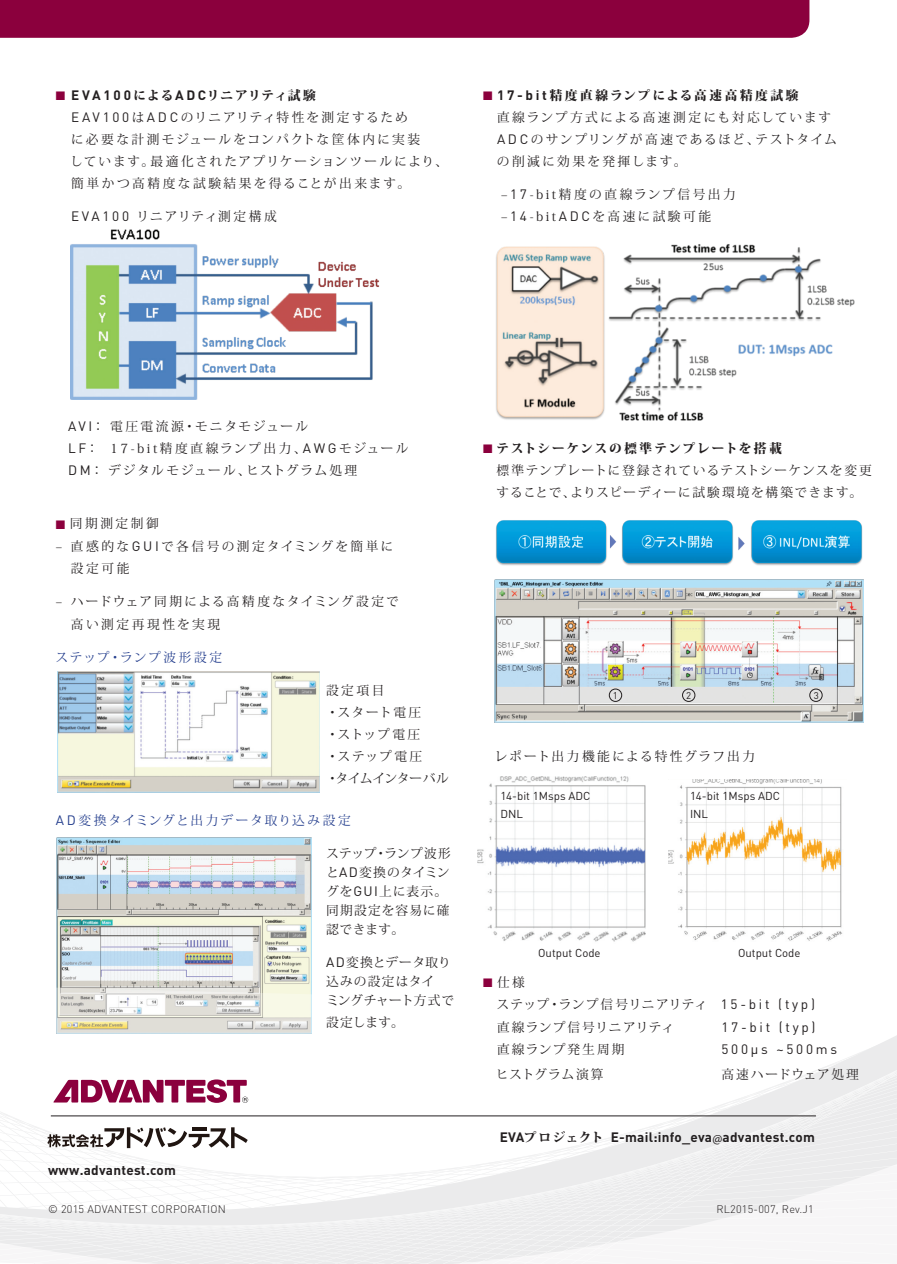
<style>
.page{position:relative;width:897px;height:1264px;background:#fff}
.page>*{position:absolute;margin:0;border:0;box-sizing:border-box;transform-origin:0 0}
.t1{font:700 13.5px "DIN";letter-spacing:.02em;color:#231f20}
.t2{font:13.5px "DIN";letter-spacing:.2em;color:#231f20}
.t3{font:12.75px/22px "Koz Min Pr 6 N";letter-spacing:.13em;color:#231f20}
.t4{font:12.75px/22px "Koz Min Pr 6 N";letter-spacing:.16em;color:#231f20}
.t5{font:12.75px/22px "Koz Min Pr 6 N";letter-spacing:.1em;color:#231f20}
.t6{font:12.75px/22px "Koz Min Pr 6 N";letter-spacing:.05em;color:#231f20}
.t7{font:12.75px/19px "Koz Min Pr 6 N";letter-spacing:.06em;color:#231f20}
.t8{font:12.75px/22px "Koz Min Pr 6 N";letter-spacing:.2em;color:#231f20}
.t9{font:12.75px/22px "Koz Min Pr 6 N";letter-spacing:.065em;color:#231f20}
.t10{font:12.75px/23.4px "Koz Min Pr 6 N";letter-spacing:.18em;color:#231f20}
.t11{font:12.75px "Koz Min Pr 6 N";letter-spacing:.13em;color:#253f8e}
.t12{font:12.75px/22px "Koz Min Pr 6 N";letter-spacing:.19em;color:#231f20}
.t13{font:12.75px/19px "Koz Min Pr 6 N";letter-spacing:.03em;color:#231f20}
.t14{font:12.75px "Koz Min Pr 6 N";letter-spacing:.08em;color:#231f20}
.t15{font:12.75px "Koz Min Pr 6 N";letter-spacing:.11em;color:#231f20}
.t16{font:11.4px/17.2px "DIN";color:#231f20}
.t17{font:300 10.95px "DIN";letter-spacing:.02em;color:#231f20}
.t18{font:9.75px "DIN";color:#231f20}
.s1{color:#8b003d}
.s2{font-family:"DIN";font-weight:700;font-size:13.5px}
.s3{font-weight:800}
.s4{font-family:"DIN";font-size:13.5px}
.s5{font-family:"Koz Min Pr 6 N";font-weight:800;font-size:12.75px}
.s6{font-family:"Myriad Pro";font-weight:400}
</style>
<div class="page">
<img style="left:496px;top:244px;width:359px;height:177px">
<img style="left:477px;top:776px;width:168px;height:166px">
<img style="left:57px;top:671px;width:262px;height:122px">
<img style="left:56px;top:837px;width:256px;height:148px">
<div style="left:0;top:0;width:809px;height:38px;background:#8b003d"></div>
<svg style="left:0;top:985px;width:897px;height:279px"></svg>
<img style="left:71px;top:229px;width:309px;height:171px">
<img style="left:496px;top:520px;width:367px;height:46px">
<img style="left:495px;top:580px;width:368px;height:142px">
<img style="left:668px;top:779px;width:174px;height:162px">
<div style="left:609px;top:689px;width:13px;height:13px;border:1px solid #231f20;border-radius:50%"></div>
<div style="left:682px;top:689px;width:13px;height:13px;border:1px solid #231f20;border-radius:50%"></div>
<div style="left:809px;top:689px;width:13px;height:13px;border:1px solid #231f20;border-radius:50%"></div>
<p class="t4" style="left:70px;top:85px;width:379px;text-indent:-14px"><span class="s1">■</span> <span class="s2">EVA100</span><span class="s3">による</span><span class="s2">ADC</span><span class="s3">リニアリティ試験<br></span><span class="s4">EAV100</span>は<span class="s4">ADC</span>のリニアリティ特性を測定するため<br>に必要な計測モジュールをコンパクトな筐体内に実装<br>しています。最適化されたアプリケーションツールにより、簡単かつ高精度な試験結果を得ることが出来ます。</p>
<p class="t14" style="left:71px;top:209px;width:207px"><span class="s4">EVA100</span> リニアリティ測定構成</p>
<p class="t3" style="left:497px;top:84px;width:341px;text-indent:-14px"><span class="s1">■</span> <span class="s2">17-bit</span><span class="s3">精度直線ランプによる高速高精度試験<br></span>直線ランプ方式による高速測定にも対応しています<br><span class="s4">ADC</span>のサンプリングが高速であるほど、テストタイムの削減に効果を発揮します。</p>
<p class="t8" style="left:501px;top:183px;width:236px">–<span class="s4">17</span>-bit精度の直線ランプ信号出力–<span class="s4">14</span>-bit<span class="s4">ADC</span>を高速に試験可能</p>
<p class="t3" style="left:68px;top:415px;width:342px"><span class="s4">AVI</span>：電圧電流源・モニタモジュール<br><span class="s4">LF</span>： 17-bit精度直線ランプ出力、<span class="s4">AWG</span>モジュール<br><span class="s4">DM</span>： デジタルモジュール、ヒストグラム処理</p>
<p class="t3" style="left:56px;top:513px;width:104px"><span class="s1">■</span> 同期測定制御</p>
<p class="t12" style="left:71px;top:535px;width:324px;text-indent:-15px">– 直感的な<span class="s4">GUI</span>で各信号の測定タイミングを簡単に設定可能</p>
<p class="t10" style="left:71px;top:589px;width:329px;text-indent:-15px">– ハードウェア同期による高精度なタイミング設定で高い測定再現性を実現</p>
<p class="t11" style="left:55px;top:650px;width:168px">ステップ・ランプ波形設定</p>
<p class="t9" style="left:326px;top:679px;width:124px">設定項目<br>・スタート電圧<br>・ストップ電圧<br>・ステップ電圧<br>・タイムインターバル</p>
<p class="t11" style="left:56px;top:813px;width:296px"><span class="s4">AD</span>変換タイミングと出力データ取り込み設定</p>
<p class="t7" style="left:326px;top:844px;width:126px">ステップ・ランプ波形と<span class="s4">AD</span>変換のタイミングを<span class="s4">GUI</span>上に表示。同期設定を容易に確認できます。</p>
<p class="t13" style="left:326px;top:952px;width:129px"><span class="s4">AD</span>変換とデータ取り込みの設定はタイ<br>ミングチャート方式で</p>
<p class="t3" style="left:326px;top:1011px;width:79px">設定します。</p>
<p class="t5" style="left:496px;top:438px;width:377px;text-indent:-13px"><span class="s1">■</span> <span class="s3">テストシーケンスの標準テンプレートを搭載<br></span>標準テンプレートに登録されているテストシーケンスを変更することで、よりスピーディーに試験環境を構築できます。</p>
<p class="t18" style="left:613px;top:689px;width:7px">1</p>
<p class="t18" style="left:686px;top:689px;width:7px">2</p>
<p class="t18" style="left:813px;top:689px;width:7px">3</p>
<p class="t4" style="left:494px;top:745px;width:262px">レポート出力機能による特性グラフ出力</p>
<p class="t16" style="left:500px;top:787px;width:91px">14-bit 1Msps ADC<br>DNL</p>
<p class="t16" style="left:690px;top:787px;width:91px">14-bit 1Msps ADC<br>INL</p>
<p class="t16" style="left:538px;top:944px;width:64px">Output Code</p>
<p class="t16" style="left:738px;top:944px;width:64px">Output Code</p>
<p class="t6" style="left:496px;top:972px;width:320px;text-indent:-13px"><span class="s1">■</span>仕様<br>ステップ・ランプ信号リニアリティ <span class="s4">15-bit (typ)</span>直線ランプ信号リニアリティ</p>
<p class="t2" style="left:721px;top:1018px;width:96px">17-bit (typ)</p>
<p class="t4" style="left:497px;top:1038px;width:129px">直線ランプ発生周期</p>
<p class="t2" style="left:721px;top:1040px;width:117px">500µs ~500ms</p>
<p class="t6" style="left:496px;top:1063px;width:109px">ヒストグラム演算</p>
<p class="t15" style="left:721px;top:1067px;width:139px">高速ハードウェア処理</p>
<p class="t1" style="left:499px;top:1128px;width:316px">EVA<span class="s5">プロジェクト</span> E-mail:info_eva<span class="s6">@</span>advantest.com</p>
<p class="t1" style="left:48px;top:1161px;width:129px">www.advantest.com</p>
<p class="t17" style="left:48px;top:1202px;width:179px">© 2015 ADVANTEST CORPORATION</p>
<p class="t17" style="left:716px;top:1202px;width:99px">RL2015-007, Rev.J1</p>
</div>
